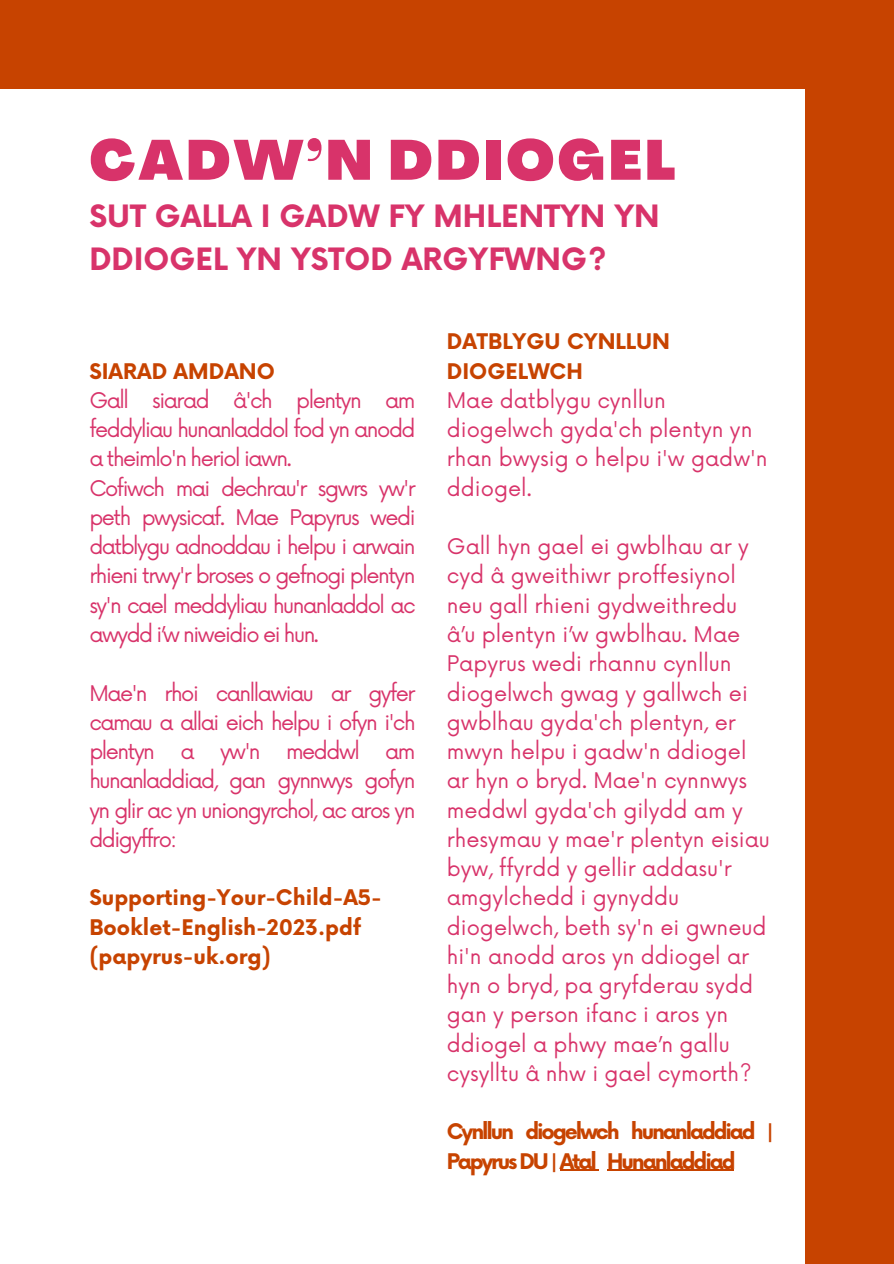
<style>
.page{position:relative;width:894px;height:1264px;background:#fff}
.page>*{position:absolute;margin:0;border:0;box-sizing:border-box;transform-origin:0 0}
.t1{font:900 55.5px "Agrandir";letter-spacing:.055em;color:#d8336a}
.t2{font:700 30px/42.8px "Now";color:#d8336a}
.t3{font:21px/29.2px "Now";color:#d8336a;text-align:justify}
.t4{font:700 21px/29.2px "Now";color:#c74300}
.t5{font:700 21px/29.2px "Now";letter-spacing:-.1em;color:#c74300}
</style>
<div class="page">
<div style="left:0;top:0;width:893px;height:1263px;background:#c74300"></div>
<div style="left:0;top:89px;width:804px;height:1174px;background:#fff"></div>
<hr style="left:559px;top:1169px;width:35px;height:1px;background:#c74300">
<hr style="left:607px;top:1169px;width:126px;height:1px;background:#c74300">
<p class="t1" style="left:89px;top:138px;width:587px">CADW’N DDIOGEL</p>
<h3 class="t2" style="left:89px;top:197px;width:571px">SUT GALLA I GADW FY MHLENTYN YN<br>DDIOGEL YN YSTOD ARGYFWNG?</h3>
<h1 class="t4" style="left:89px;top:358px;width:187px">SIARAD AMDANO</h1>
<h2 class="t3" style="left:89px;top:387px;width:328px">Gall siarad â'ch plentyn am feddyliau hunanladdol fod yn anodd a theimlo'n heriol iawn.</h2>
<p class="t3" style="left:89px;top:474px;width:328px">Cofiwch mai dechrau'r sgwrs yw'r peth pwysicaf. Mae Papyrus wedi datblygu adnoddau i helpu i arwain rhieni trwy'r broses o gefnogi plentyn sy'n cael meddyliau hunanladdol ac awydd i’w niweidio ei hun.</p>
<p class="t3" style="left:89px;top:679px;width:328px">Mae'n rhoi canllawiau ar gyfer camau a allai eich helpu i ofyn i'ch plentyn a yw'n meddwl am hunanladdiad, gan gynnwys gofyn yn glir ac yn uniongyrchol, ac aros yn ddigyffro:</p>
<p class="t4" style="left:89px;top:884px;width:294px">Supporting-Your-Child-A5-<br>Booklet-English-2023.pdf (papyrus-uk.org)</p>
<p class="t4" style="left:446px;top:328px;width:225px">DATBLYGU CYNLLUN<br>DIOGELWCH</p>
<p class="t3" style="left:446px;top:387px;width:322px;text-align:left">Mae datblygu cynllun diogelwch gyda'ch plentyn yn rhan bwysig o helpu i'w gadw'n ddiogel.</p>
<p class="t3" style="left:446px;top:533px;width:324px;text-align:left">Gall hyn gael ei gwblhau ar y cyd â gweithiwr proffesiynol neu gall rhieni gydweithredu â’u plentyn i’w gwblhau. Mae<br>Papyrus wedi rhannu cynllun diogelwch gwag y gallwch ei gwblhau gyda'ch plentyn, er mwyn helpu i gadw'n ddiogel ar hyn o bryd. Mae'n cynnwys meddwl gyda'ch gilydd am y rhesymau y mae'r plentyn eisiau byw, ffyrdd y gellir addasu'r amgylchedd i gynyddu diogelwch, beth sy'n ei gwneud hi'n anodd aros yn ddiogel ar hyn o bryd, pa gryfderau sydd gan y person ifanc i aros yn ddiogel a phwy mae’n gallu cysylltu â nhw i gael cymorth?</p>
<h3 class="t5" style="left:446px;top:1118px;width:328px">Cynllun diogelwch hunanladdiad |<br>Papyrus DU | Atal Hunanladdiad</h3>
</div>
